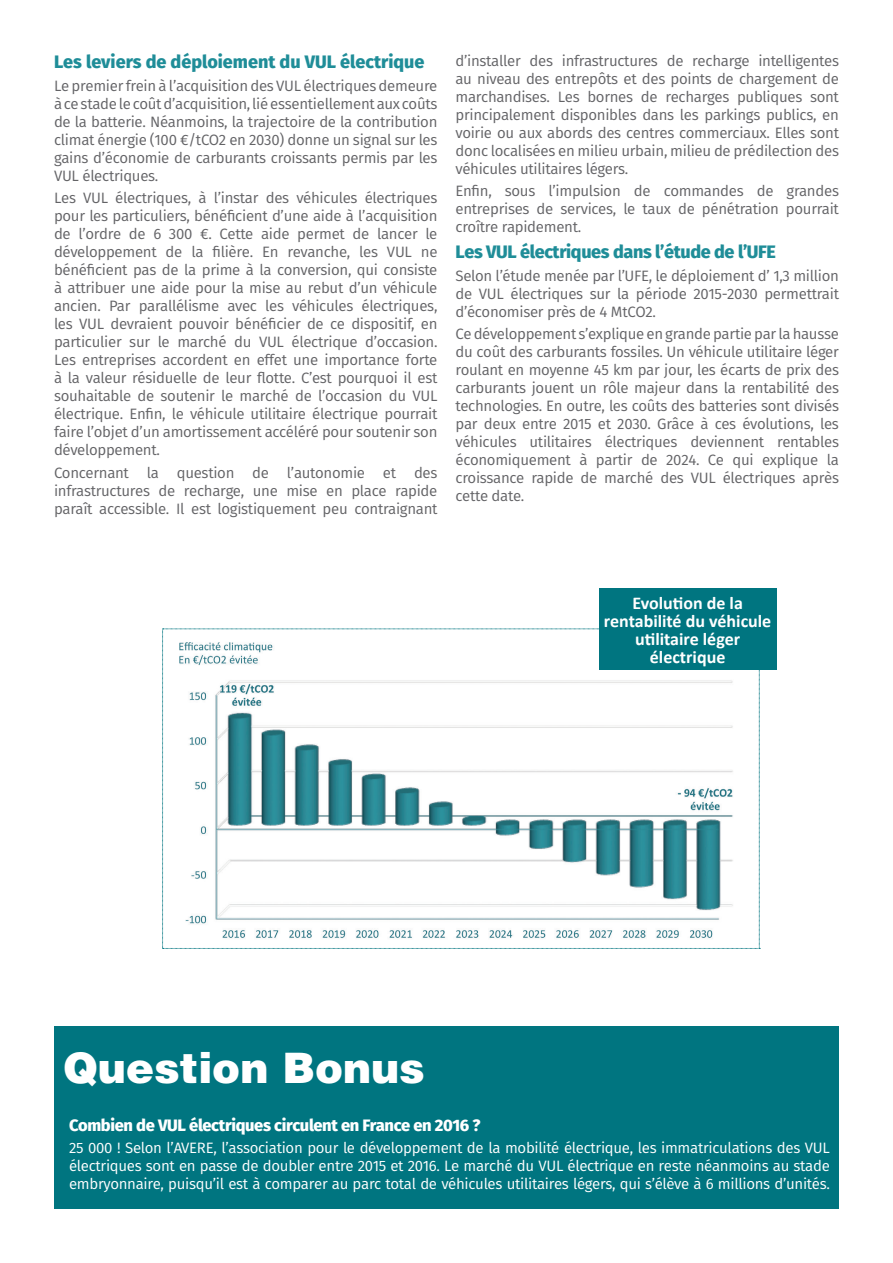
<style>
.page{position:relative;width:893px;height:1263px;background:#fff}
.page>*{position:absolute;margin:0;border:0;box-sizing:border-box;transform-origin:0 0}
.t1{font:900 42px "Helvetica";color:#fff}
.t2{font:800 18px "Fira Sans";letter-spacing:-.01em;color:#1f8d98}
.t3{font:700 18px/18px "Calibri";color:#fff;text-align:center}
.t4{font:800 16.5px "Fira Sans";letter-spacing:-.02em;color:#fff}
.t5{font:15px/18px "Fira Sans";letter-spacing:-.02em;color:#636366;text-align:justify}
.t6{font:15px/18px "Fira Sans";letter-spacing:-.02em;color:#fff;text-align:justify}
</style>
<div class="page">
<div style="left:54px;top:1026px;width:785px;height:183px;background:#007580"></div>
<svg style="left:162px;top:629px;width:598px;height:320px"></svg>
<div style="left:599px;top:588px;width:177px;height:82px;background:#007580"></div>
<p class="t2" style="left:54px;top:46px;width:372px">Les leviers de déploiement du VUL électrique</p>
<p class="t5" style="left:54px;top:76px;width:385px">Le premier frein à l’acquisition des VUL électriques demeure à ce stade le coût d’acquisition, lié essentiellement aux coûts de la batterie. Néanmoins, la trajectoire de la contribution climat énergie (100 €/tCO2 en 2030) donne un signal sur les gains d’économie de carburants croissants permis par les VUL électriques.</p>
<p class="t5" style="left:54px;top:189px;width:385px">Les VUL électriques, à l’instar des véhicules électriques pour les particuliers, bénéficient d’une aide à l’acquisition de l’ordre de 6 300 €. Cette aide permet de lancer le développement de la filière. En revanche, les VUL ne bénéficient pas de la prime à la conversion, qui consiste à attribuer une aide pour la mise au rebut d’un véhicule ancien. Par parallélisme avec les véhicules électriques, les VUL devraient pouvoir bénéficier de ce dispositif, en particulier sur le marché du VUL électrique d’occasion.<br>Les entreprises accordent en effet une importance forte à la valeur résiduelle de leur flotte. C’est pourquoi il est souhaitable de soutenir le marché de l’occasion du VUL électrique. Enfin, le véhicule utilitaire électrique pourrait faire l’objet d’un amortissement accéléré pour soutenir son développement.</p>
<p class="t5" style="left:54px;top:463px;width:385px">Concernant la question de l’autonomie et des infrastructures de recharge, une mise en place rapide paraît accessible. Il est logistiquement peu contraignant</p>
<p class="t5" style="left:455px;top:51px;width:385px">d’installer des infrastructures de recharge intelligentes au niveau des entrepôts et des points de chargement de marchandises. Les bornes de recharges publiques sont principalement disponibles dans les parkings publics, en voirie ou aux abords des centres commerciaux. Elles sont donc localisées en milieu urbain, milieu de prédilection des véhicules utilitaires légers.</p>
<p class="t5" style="left:455px;top:182px;width:385px">Enfin, sous l’impulsion de commandes de grandes entreprises de services, le taux de pénétration pourrait croître rapidement.</p>
<p class="t2" style="left:455px;top:236px;width:322px">Les VUL électriques dans l’étude de l’UFE</p>
<p class="t5" style="left:455px;top:266px;width:385px">Selon l’étude menée par l’UFE, le déploiement d’ 1,3 million de VUL électriques sur la période 2015-2030 permettrait d’économiser près de 4 MtCO2.</p>
<p class="t5" style="left:455px;top:325px;width:385px">Ce développement s’explique en grande partie par la hausse du coût des carburants fossiles. Un véhicule utilitaire léger roulant en moyenne 45 km par jour, les écarts de prix des carburants jouent un rôle majeur dans la rentabilité des technologies. En outre, les coûts des batteries sont divisés par deux entre 2015 et 2030. Grâce à ces évolutions, les véhicules utilitaires électriques deviennent rentables économiquement à partir de 2024. Ce qui explique la croissance rapide de marché des VUL électriques après cette date.</p>
<p class="t3" style="left:604px;top:594px;width:169px">Evolution de la rentabilité du véhicule utilitaire léger électrique</p>
<p class="t1" style="left:63px;top:1040px;width:363px">Question Bonus</p>
<p class="t4" style="left:69px;top:1111px;width:413px">Combien de VUL électriques circulent en France en 2016 ?</p>
<p class="t6" style="left:69px;top:1139px;width:762px">25 000 ! Selon l’AVERE, l’association pour le développement de la mobilité électrique, les immatriculations des VUL électriques sont en passe de doubler entre 2015 et 2016. Le marché du VUL électrique en reste néanmoins au stade embryonnaire, puisqu’il est à comparer au parc total de véhicules utilitaires légers, qui s’élève à 6 millions d’unités.</p>
</div>
